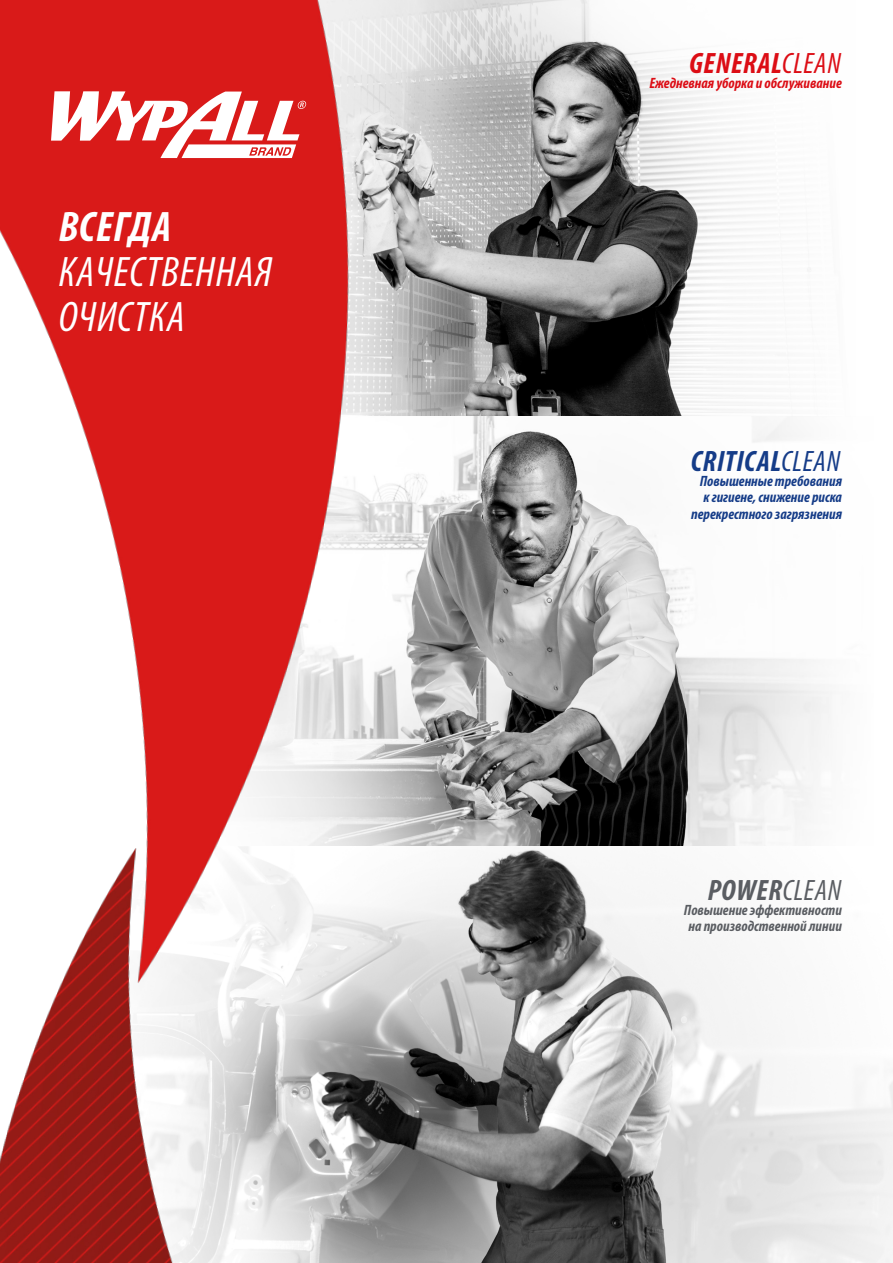
<style>
.page{position:relative;width:893px;height:1263px;background:#fff}
.page>*{position:absolute;margin:0;border:0;box-sizing:border-box;transform-origin:0 0}
.t1{font:italic condensed 42.9px/45.3px "Myriad Pro";letter-spacing:.02em;color:#fff}
.t2{font:italic 700 condensed 42.9px "Myriad Pro";letter-spacing:.02em;color:#fff}
.t3{font:italic 700 condensed 29.55px "Myriad Pro";letter-spacing:.02em;color:#153c88}
.t4{font:italic 700 condensed 29.55px "Myriad Pro";letter-spacing:.02em;color:#dc0d15}
.t5{font:italic 700 condensed 29.55px "Myriad Pro";letter-spacing:.02em;color:#5a5d62}
.t6{font:italic 700 condensed 15px/16.5px "Myriad Pro";color:#153c88;text-align:right}
.t7{font:italic 700 condensed 15px/16.5px "Myriad Pro";color:#5a5d62;text-align:center}
.t8{font:italic 700 condensed 15px "Myriad Pro";color:#dc0d15}
.s1{font-weight:400}
</style>
<div class="page">
<img style="left:366px;top:0;width:445px;height:417px">
<img style="left:366px;top:417px;width:466px;height:429px">
<img style="left:366px;top:849px;width:527px;height:414px">
<img style="left:0;top:0;width:366px;height:1263px">
<svg style="left:51px;top:91px;width:255px;height:67px"></svg>
<h1 class="t2" style="left:59px;top:199px;width:114px">ВСЕГДА</h1>
<h1 class="t1" style="left:59px;top:248px;width:215px">КАЧЕСТВЕННАЯ<br>ОЧИСТКА</h1>
<h2 class="t4" style="left:689px;top:45px;width:153px">GENERAL<span class="s1">CLEAN</span></h2>
<p class="t8" style="left:649px;top:74px;width:194px">Ежедневная уборка и обслуживание</p>
<h2 class="t3" style="left:691px;top:443px;width:151px">CRITICAL<span class="s1">CLEAN</span></h2>
<p class="t6" style="left:691px;top:472px;width:152px">Повышенные требования к гигиене, снижение риска перекрестного загрязнения</p>
<h2 class="t5" style="left:708px;top:872px;width:135px">POWER<span class="s1">CLEAN</span></h2>
<p class="t7" style="left:684px;top:901px;width:160px">Повышение эффективности на производственной линии</p>
</div>
